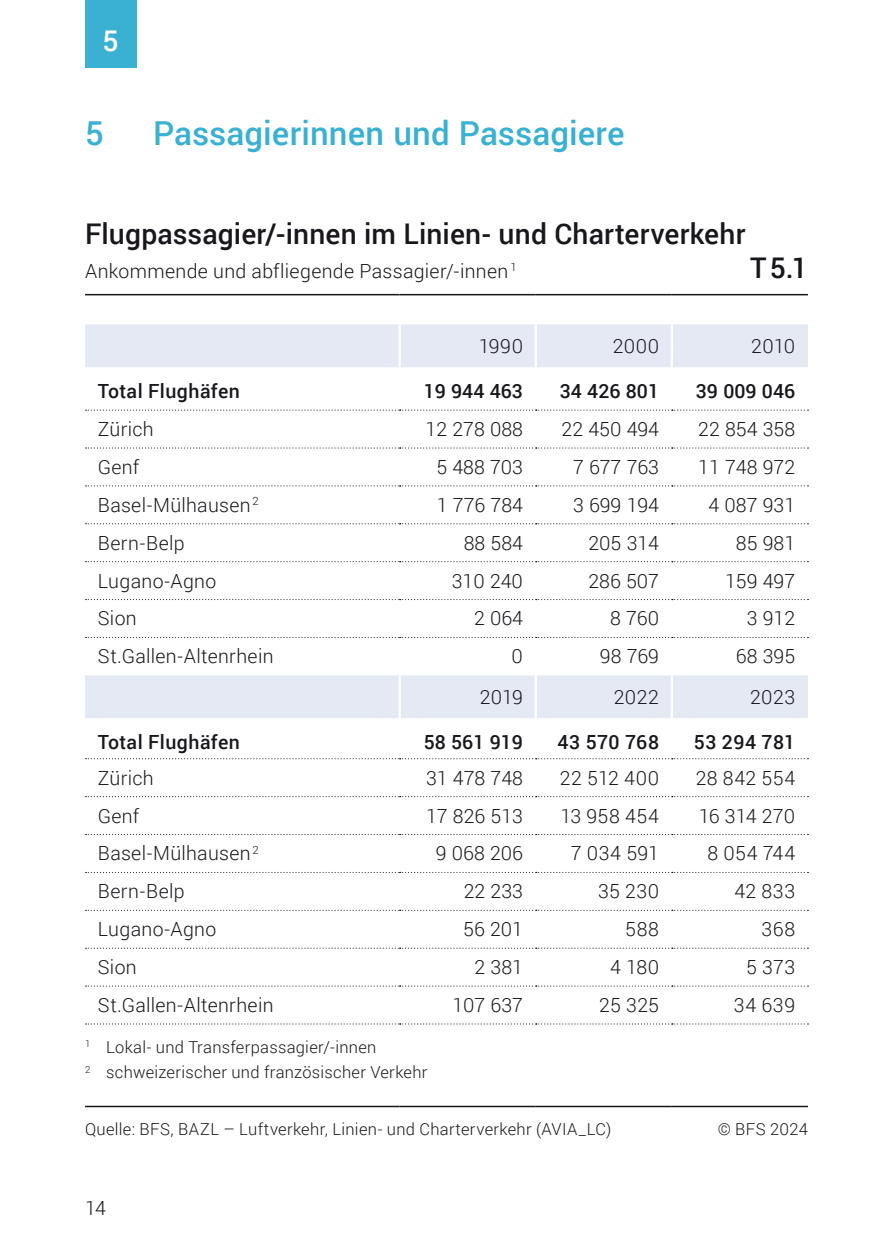
<style>
.page{position:relative;width:893px;height:1259px;background:#fff}
.page>*{position:absolute;margin:0;border:0;box-sizing:border-box;transform-origin:0 0}
.Untertitel_1_farbig{font:500 33px "Roboto";letter-spacing:.005em;color:#3ab1d2}
.TAB_Titel{font:500 28.5px "Roboto";letter-spacing:.005em;color:#1a171c}
.TAB_Untertitel{font:500 28.5px "Roboto";color:#1a171c}
.t1{font:500 28.5px "Roboto";color:#fff}
.TAB_Grundtext_TAB_Kopf{font:300 19.5px "Roboto";letter-spacing:.01em;color:#1a171c}
.TAB_Grundtext_TAB_Kopf-2{font:500 19.5px "Roboto";letter-spacing:.015em;color:#1a171c}
.TAB_Untertitel-2{font:300 19.5px "Roboto";letter-spacing:.015em;color:#1a171c}
.TAB_Fusszeile{font:300 16.5px "Roboto";letter-spacing:.02em;color:#1a171c}
</style>
<div class="page">
<div style="left:85px;top:0;width:51px;height:68px;background:#3ab1d2"></div>
<svg style="left:85px;top:324px;width:723px;height:394px"></svg>
<hr style="left:535px;top:324px;width:2px;height:43px;background:#fff">
<hr style="left:671px;top:324px;width:2px;height:43px;background:#fff">
<svg style="left:85px;top:409px;width:723px;height:2px"></svg>
<svg style="left:85px;top:447px;width:723px;height:1px"></svg>
<hr style="left:399px;top:324px;width:2px;height:43px;background:#fff">
<svg style="left:85px;top:485px;width:723px;height:1px"></svg>
<svg style="left:85px;top:523px;width:723px;height:1px"></svg>
<svg style="left:85px;top:561px;width:723px;height:1px"></svg>
<svg style="left:85px;top:599px;width:723px;height:1px"></svg>
<svg style="left:85px;top:637px;width:723px;height:1px"></svg>
<svg style="left:85px;top:758px;width:723px;height:1px"></svg>
<svg style="left:85px;top:796px;width:723px;height:1px"></svg>
<svg style="left:85px;top:834px;width:723px;height:1px"></svg>
<svg style="left:85px;top:872px;width:723px;height:1px"></svg>
<svg style="left:85px;top:910px;width:723px;height:1px"></svg>
<svg style="left:85px;top:947px;width:723px;height:1px"></svg>
<svg style="left:85px;top:985px;width:723px;height:1px"></svg>
<hr style="left:85px;top:294px;width:315px;height:1px;background:#1a171c">
<hr style="left:400px;top:294px;width:136px;height:1px;background:#1a171c">
<hr style="left:536px;top:294px;width:136px;height:1px;background:#1a171c">
<hr style="left:672px;top:294px;width:136px;height:1px;background:#1a171c">
<svg style="left:85px;top:1023px;width:723px;height:1px"></svg>
<hr style="left:85px;top:1105px;width:315px;height:2px;background:#1a171c">
<hr style="left:400px;top:1105px;width:136px;height:2px;background:#1a171c">
<hr style="left:536px;top:1105px;width:136px;height:2px;background:#1a171c">
<hr style="left:672px;top:1105px;width:136px;height:2px;background:#1a171c">
<hr style="left:399px;top:675px;width:2px;height:43px;background:#fff">
<hr style="left:535px;top:675px;width:2px;height:43px;background:#fff">
<hr style="left:671px;top:675px;width:2px;height:43px;background:#fff">
<h2 class="t1" style="left:102px;top:21px;width:18px">5</h2>
<h3 class="Untertitel_1_farbig" style="left:85px;top:110px;width:20px">5</h3>
<h3 class="Untertitel_1_farbig" style="left:153px;top:110px;width:473px">Passagierinnen und Passagiere</h3>
<p class="TAB_Titel" style="left:85px;top:213px;width:662px">Flugpassagier/-innen im Linien- und Charterverkehr</p>
<p class="TAB_Untertitel-2" style="left:85px;top:257px;width:433px">Ankommende und abfliegende Passagier/-innen <sup>1</sup></p>
<p class="TAB_Untertitel" style="left:750px;top:247px;width:59px">T5.1</p>
<p class="TAB_Grundtext_TAB_Kopf" style="left:479px;top:332px;width:46px">1990</p>
<p class="TAB_Grundtext_TAB_Kopf" style="left:613px;top:332px;width:48px">2000</p>
<p class="TAB_Grundtext_TAB_Kopf" style="left:751px;top:332px;width:45px">2010</p>
<p class="TAB_Grundtext_TAB_Kopf-2" style="left:98px;top:377px;width:144px">Total Flughäfen</p>
<p class="TAB_Grundtext_TAB_Kopf-2" style="left:424px;top:377px;width:101px">19 944 463</p>
<p class="TAB_Grundtext_TAB_Kopf-2" style="left:560px;top:377px;width:101px">34 426 801</p>
<p class="TAB_Grundtext_TAB_Kopf-2" style="left:696px;top:377px;width:101px">39 009 046</p>
<p class="TAB_Grundtext_TAB_Kopf" style="left:98px;top:415px;width:58px">Zürich</p>
<p class="TAB_Grundtext_TAB_Kopf" style="left:426px;top:415px;width:99px">12 278 088</p>
<p class="TAB_Grundtext_TAB_Kopf" style="left:562px;top:415px;width:99px">22 450 494</p>
<p class="TAB_Grundtext_TAB_Kopf" style="left:698px;top:415px;width:98px">22 854 358</p>
<p class="TAB_Grundtext_TAB_Kopf" style="left:98px;top:453px;width:43px">Genf</p>
<p class="TAB_Grundtext_TAB_Kopf" style="left:436px;top:453px;width:88px">5 488 703</p>
<p class="TAB_Grundtext_TAB_Kopf" style="left:573px;top:453px;width:88px">7 677 763</p>
<p class="TAB_Grundtext_TAB_Kopf" style="left:698px;top:453px;width:98px">11 748 972</p>
<p class="TAB_Grundtext_TAB_Kopf" style="left:98px;top:491px;width:163px">Basel-Mülhausen <sup>2</sup></p>
<p class="TAB_Grundtext_TAB_Kopf" style="left:437px;top:491px;width:88px">1 776 784</p>
<p class="TAB_Grundtext_TAB_Kopf" style="left:573px;top:491px;width:88px">3 699 194</p>
<p class="TAB_Grundtext_TAB_Kopf" style="left:708px;top:491px;width:88px">4 087 931</p>
<p class="TAB_Grundtext_TAB_Kopf" style="left:98px;top:529px;width:88px">Bern-Belp</p>
<p class="TAB_Grundtext_TAB_Kopf" style="left:464px;top:529px;width:61px">88 584</p>
<p class="TAB_Grundtext_TAB_Kopf" style="left:588px;top:529px;width:72px">205 314</p>
<p class="TAB_Grundtext_TAB_Kopf" style="left:736px;top:529px;width:61px">85 981</p>
<p class="TAB_Grundtext_TAB_Kopf" style="left:98px;top:567px;width:120px">Lugano-Agno</p>
<p class="TAB_Grundtext_TAB_Kopf" style="left:452px;top:567px;width:73px">310 240</p>
<p class="TAB_Grundtext_TAB_Kopf" style="left:588px;top:567px;width:72px">286 507</p>
<p class="TAB_Grundtext_TAB_Kopf" style="left:725px;top:567px;width:72px">159 497</p>
<p class="TAB_Grundtext_TAB_Kopf" style="left:98px;top:605px;width:41px">Sion</p>
<p class="TAB_Grundtext_TAB_Kopf" style="left:474px;top:605px;width:50px">2 064</p>
<p class="TAB_Grundtext_TAB_Kopf" style="left:610px;top:605px;width:50px">8 760</p>
<p class="TAB_Grundtext_TAB_Kopf" style="left:747px;top:605px;width:50px">3 912</p>
<p class="TAB_Grundtext_TAB_Kopf" style="left:98px;top:643px;width:177px">St.Gallen-Altenrhein</p>
<p class="TAB_Grundtext_TAB_Kopf" style="left:512px;top:643px;width:13px">0</p>
<p class="TAB_Grundtext_TAB_Kopf" style="left:600px;top:643px;width:61px">98 769</p>
<p class="TAB_Grundtext_TAB_Kopf" style="left:736px;top:643px;width:61px">68 395</p>
<p class="TAB_Grundtext_TAB_Kopf" style="left:480px;top:683px;width:45px">2019</p>
<p class="TAB_Grundtext_TAB_Kopf" style="left:614px;top:683px;width:47px">2022</p>
<p class="TAB_Grundtext_TAB_Kopf" style="left:750px;top:683px;width:46px">2023</p>
<p class="TAB_Grundtext_TAB_Kopf-2" style="left:98px;top:728px;width:144px">Total Flughäfen</p>
<p class="TAB_Grundtext_TAB_Kopf-2" style="left:424px;top:728px;width:101px">58 561 919</p>
<p class="TAB_Grundtext_TAB_Kopf-2" style="left:557px;top:728px;width:103px">43 570 768</p>
<p class="TAB_Grundtext_TAB_Kopf-2" style="left:694px;top:728px;width:103px">53 294 781</p>
<p class="TAB_Grundtext_TAB_Kopf" style="left:98px;top:764px;width:58px">Zürich</p>
<p class="TAB_Grundtext_TAB_Kopf" style="left:426px;top:764px;width:98px">31 478 748</p>
<p class="TAB_Grundtext_TAB_Kopf" style="left:560px;top:764px;width:101px">22 512 400</p>
<p class="TAB_Grundtext_TAB_Kopf" style="left:696px;top:764px;width:101px">28 842 554</p>
<p class="TAB_Grundtext_TAB_Kopf" style="left:98px;top:802px;width:43px">Genf</p>
<p class="TAB_Grundtext_TAB_Kopf" style="left:426px;top:802px;width:98px">17 826 513</p>
<p class="TAB_Grundtext_TAB_Kopf" style="left:560px;top:802px;width:100px">13 958 454</p>
<p class="TAB_Grundtext_TAB_Kopf" style="left:699px;top:802px;width:98px">16 314 270</p>
<p class="TAB_Grundtext_TAB_Kopf" style="left:98px;top:840px;width:163px">Basel-Mülhausen <sup>2</sup></p>
<p class="TAB_Grundtext_TAB_Kopf" style="left:436px;top:840px;width:89px">9 068 206</p>
<p class="TAB_Grundtext_TAB_Kopf" style="left:571px;top:840px;width:90px">7 034 591</p>
<p class="TAB_Grundtext_TAB_Kopf" style="left:707px;top:840px;width:89px">8 054 744</p>
<p class="TAB_Grundtext_TAB_Kopf" style="left:98px;top:878px;width:88px">Bern-Belp</p>
<p class="TAB_Grundtext_TAB_Kopf" style="left:464px;top:878px;width:61px">22 233</p>
<p class="TAB_Grundtext_TAB_Kopf" style="left:598px;top:878px;width:63px">35 230</p>
<p class="TAB_Grundtext_TAB_Kopf" style="left:734px;top:878px;width:62px">42 833</p>
<p class="TAB_Grundtext_TAB_Kopf" style="left:98px;top:915px;width:120px">Lugano-Agno</p>
<p class="TAB_Grundtext_TAB_Kopf" style="left:463px;top:915px;width:61px">56 201</p>
<p class="TAB_Grundtext_TAB_Kopf" style="left:625px;top:915px;width:35px">588</p>
<p class="TAB_Grundtext_TAB_Kopf" style="left:761px;top:915px;width:35px">368</p>
<p class="TAB_Grundtext_TAB_Kopf" style="left:98px;top:953px;width:41px">Sion</p>
<p class="TAB_Grundtext_TAB_Kopf" style="left:475px;top:953px;width:50px">2 381</p>
<p class="TAB_Grundtext_TAB_Kopf" style="left:610px;top:953px;width:50px">4 180</p>
<p class="TAB_Grundtext_TAB_Kopf" style="left:746px;top:953px;width:51px">5 373</p>
<p class="TAB_Grundtext_TAB_Kopf" style="left:98px;top:991px;width:177px">St.Gallen-Altenrhein</p>
<p class="TAB_Grundtext_TAB_Kopf" style="left:452px;top:991px;width:72px">107 637</p>
<p class="TAB_Grundtext_TAB_Kopf" style="left:599px;top:991px;width:61px">25 325</p>
<p class="TAB_Grundtext_TAB_Kopf" style="left:734px;top:991px;width:63px">34 639</p>
<p class="TAB_Fusszeile" style="left:85px;top:1035px;width:293px"><sup>1</sup> Lokal- und Transferpassagier/-innen</p>
<p class="TAB_Fusszeile" style="left:85px;top:1060px;width:344px"><sup>2</sup> schweizerischer und französischer Verkehr</p>
<p class="TAB_Fusszeile" style="left:85px;top:1118px;width:528px">Quelle: BFS, BAZL – Luftverkehr, Linien- und Charterverkehr (AVIA_LC)</p>
<p class="TAB_Fusszeile" style="left:718px;top:1118px;width:92px">© BFS 2024</p>
<p class="TAB_Untertitel-2" style="left:85px;top:1194px;width:22px">14</p>
</div>
